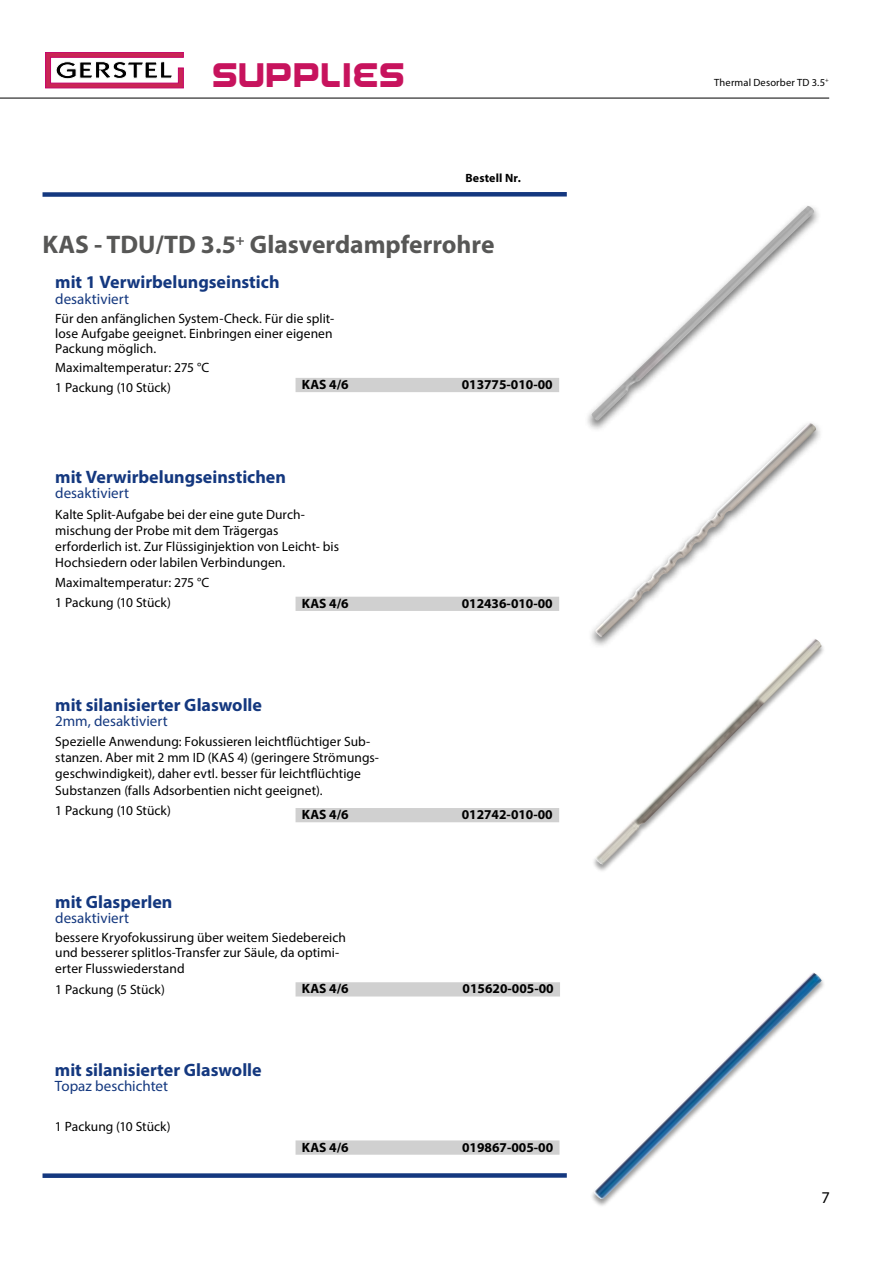
<style>
.page{position:relative;width:893px;height:1263px;background:#fff}
.page>*{position:absolute;margin:0;border:0;box-sizing:border-box;transform-origin:0 0}
.t1{font:36px "GERSTEL Logo";color:#c7135d}
.t2{font:700 25.5px "Myriad Pro";color:#575756}
.t3{font:700 18px "Myriad Pro";color:#14387f}
.t4{font:16.5px "Myriad Pro";color:#000}
.t5{font:15px "Myriad Pro";color:#14387f}
.t6{font:13.5px/16.2px "Myriad Pro";letter-spacing:.005em;color:#000}
.t7{font:700 13.5px "Myriad Pro";color:#000}
.t8{font:700 12px "Myriad Pro";letter-spacing:.015em;color:#000}
.t9{font:10.5px "Myriad Pro";letter-spacing:.015em;color:#000}
</style>
<div class="page">
<hr style="left:0;top:98px;width:829px;height:1px;background:#000">
<svg style="left:45px;top:52px;width:139px;height:36px"></svg>
<div style="left:296px;top:378px;width:263px;height:14px;background:#d0d0d0"></div>
<div style="left:296px;top:597px;width:263px;height:14px;background:#d0d0d0"></div>
<div style="left:588px;top:420px;width:235px;height:228px;background:#000;opacity:.6"></div>
<img style="left:595px;top:483px;width:151px;height:154px">
<div style="left:584px;top:202px;width:238px;height:230px;background:#fff"></div>
<img style="left:592px;top:206px;width:222px;height:215px">
<div style="left:43px;top:1173px;width:524px;height:5px;background:#14387f"></div>
<div style="left:43px;top:192px;width:524px;height:5px;background:#14387f"></div>
<div style="left:591px;top:638px;width:235px;height:235px;background:#fff"></div>
<img style="left:595px;top:638px;width:227px;height:227px">
<div style="left:296px;top:808px;width:263px;height:14px;background:#d0d0d0"></div>
<div style="left:296px;top:1140px;width:263px;height:15px;background:#d0d0d0"></div>
<div style="left:296px;top:982px;width:264px;height:14px;background:#d0d0d0"></div>
<img style="left:593px;top:972px;width:229px;height:227px">
<h1 class="t1" style="left:212px;top:62px;width:195px">sUPPLIES</h1>
<p class="t8" style="left:465px;top:170px;width:57px">Bestell Nr.</p>
<h2 class="t2" style="left:43px;top:228px;width:453px">KAS - TDU/TD 3.5<sup>+</sup> Glasverdampferrohre</h2>
<h3 class="t3" style="left:55px;top:271px;width:226px">mit 1 Verwirbelungseinstich</h3>
<p class="t5" style="left:55px;top:289px;width:75px">desaktiviert</p>
<p class="t6" style="left:55px;top:310px;width:280px;line-height:15px;text-align:justify">Für den anfänglichen System-Check. Für die split&shy;lose Aufgabe geeignet. Einbringen einer eigenen Packung möglich.</p>
<p class="t6" style="left:55px;top:357px;width:155px;line-height:20.4px">Maximaltemperatur: 275 °C<br>1 Packung (10 Stück)</p>
<p class="t7" style="left:302px;top:376px;width:48px">KAS 4/6</p>
<p class="t7" style="left:462px;top:376px;width:93px">013775-010-00</p>
<h3 class="t3" style="left:55px;top:465px;width:232px">mit Verwirbelungseinstichen</h3>
<p class="t5" style="left:55px;top:484px;width:75px">desaktiviert</p>
<p class="t6" style="left:55px;top:506px;width:285px">Kalte Split-Aufgabe bei der eine gute Durch&shy;mischung der Probe mit dem Trägergas erforderlich ist. Zur Flüssiginjektion von Leicht- bis Hochsiedern oder labilen Verbindungen.</p>
<p class="t6" style="left:55px;top:572px;width:155px;line-height:20.4px">Maximaltemperatur: 275 °C<br>1 Packung (10 Stück)</p>
<p class="t7" style="left:302px;top:594px;width:48px">KAS 4/6</p>
<p class="t7" style="left:462px;top:594px;width:93px">012436-010-00</p>
<h3 class="t3" style="left:55px;top:693px;width:208px">mit silanisierter Glaswolle</h3>
<p class="t5" style="left:55px;top:711px;width:114px">2mm, desaktiviert</p>
<p class="t6" style="left:55px;top:733px;width:325px">Spezielle Anwendung: Fokussieren leichtflüchtiger Sub&shy;stanzen. Aber mit 2 mm ID (KAS 4) (geringere Strömungs&shy;geschwindigkeit), daher evtl. besser für leichtflüchtige Substanzen (falls Adsorbentien nicht geeignet).</p>
<p class="t6" style="left:55px;top:802px;width:117px">1 Packung (10 Stück)</p>
<p class="t7" style="left:302px;top:806px;width:48px">KAS 4/6</p>
<p class="t7" style="left:462px;top:806px;width:93px">012742-010-00</p>
<h3 class="t3" style="left:55px;top:890px;width:119px">mit Glasperlen</h3>
<p class="t5" style="left:55px;top:909px;width:75px">desaktiviert</p>
<p class="t6" style="left:55px;top:930px;width:292px;line-height:15.6px">bessere Kryofokussirung über weitem Siedebereich und besserer splitlos-Transfer zur Säule, da optimi&shy;erter Flusswiederstand</p>
<p class="t6" style="left:55px;top:981px;width:111px">1 Packung (5 Stück)</p>
<p class="t7" style="left:302px;top:980px;width:48px">KAS 4/6</p>
<p class="t7" style="left:463px;top:980px;width:93px">015620-005-00</p>
<h3 class="t3" style="left:55px;top:1058px;width:208px">mit silanisierter Glaswolle</h3>
<p class="t5" style="left:55px;top:1076px;width:115px">Topaz beschichtet</p>
<p class="t6" style="left:55px;top:1118px;width:117px">1 Packung (10 Stück)</p>
<p class="t7" style="left:302px;top:1138px;width:48px">KAS 4/6</p>
<p class="t7" style="left:462px;top:1138px;width:93px">019867-005-00</p>
<p class="t9" style="left:714px;top:76px;width:116px">Thermal Desorber TD 3.5<sup>+</sup></p>
<p class="t4" style="left:821px;top:1187px;width:10px">7</p>
</div>
